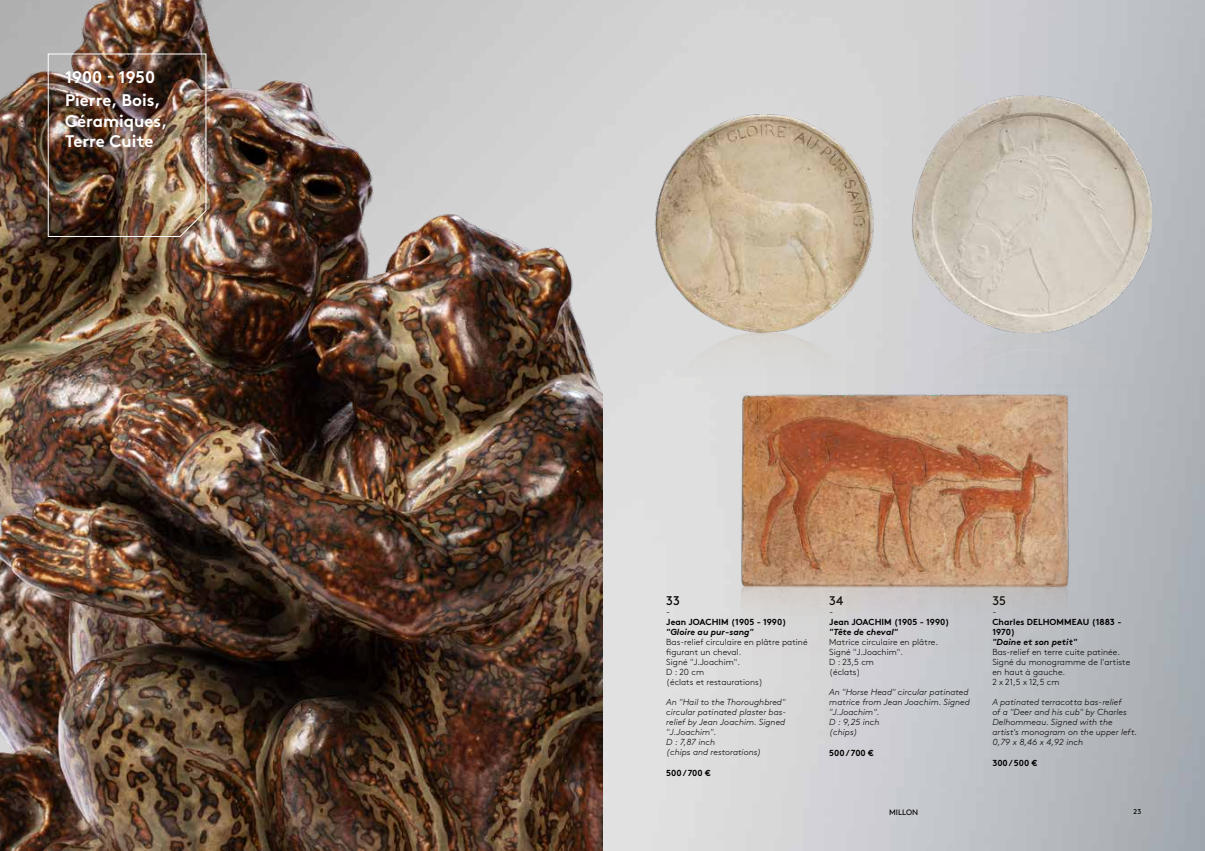
<style>
.page{position:relative;width:1205px;height:851px;background:#fff}
.page>*{position:absolute;margin:0;border:0;box-sizing:border-box;transform-origin:0 0}
.t1{font:700 16.88px/23.1px "Brown Pro";color:#fff}
.t2{font:12.5px "Brown Pro";color:#000}
.t3{font:300 10px "Brown Pro";color:#000}
.t4{font:italic 300 8.75px/10px "Brown Pro";letter-spacing:.005em;color:#000}
.t5{font:300 8.75px/10px "Brown Pro";letter-spacing:.005em;color:#000}
.t6{font:700 8.75px/10px "Brown Pro";letter-spacing:.005em;color:#000}
.t7{font:italic 700 8.75px "Brown Pro";letter-spacing:.005em;color:#000}
.t8{font:7.88px "Brown Pro";letter-spacing:.005em;color:#000}
.t9{font:7.12px "Brown Pro";color:#000}
</style>
<div class="page">
<img style="left:602px;top:0;width:603px;height:850px">
<img style="left:682px;top:356px;width:445px;height:297px">
<img style="left:896px;top:12px;width:275px;height:412px">
<img style="left:643px;top:44px;width:239px;height:359px">
<img style="left:0;top:0;width:602px;height:850px">
<img style="left:48px;top:53px;width:159px;height:184px">
<h1 class="t1" style="left:65px;top:64px;width:97px">1900 - 1950<br>Pierre, Bois,</h1>
<h1 class="t1" style="left:65px;top:109px;width:104px;line-height:20.2px">Céramiques,<br>Terre Cuite</h1>
<h2 class="t2" style="left:666px;top:591px;width:15px">33</h2>
<p class="t3" style="left:666px;top:604px;width:6px">-</p>
<p class="t6" style="left:666px;top:616px;width:122px">Jean JOACHIM (1905 - 1990)</p>
<p class="t7" style="left:666px;top:625px;width:89px">"Gloire au pur-sang"</p>
<p class="t5" style="left:666px;top:636px;width:143px">Bas-relief circulaire en plâtre patiné figurant un cheval.<br>Signé "J.Joachim".<br>D : 20 cm<br>(éclats et restaurations)</p>
<p class="t4" style="left:666px;top:696px;width:121px">An "Hail to the Thoroughbred" circular patinated plaster bas&shy;relief by Jean Joachim. Signed "J.Joachim".<br>D : 7,87 inch<br>(chips and restorations)</p>
<p class="t6" style="left:666px;top:766px;width:46px">500 / 700 €</p>
<h2 class="t2" style="left:829px;top:591px;width:15px">34</h2>
<p class="t3" style="left:829px;top:604px;width:6px">-</p>
<p class="t6" style="left:829px;top:616px;width:122px">Jean JOACHIM (1905 - 1990)</p>
<p class="t7" style="left:829px;top:625px;width:70px">"Tête de cheval"</p>
<p class="t5" style="left:829px;top:636px;width:110px">Matrice circulaire en plâtre.<br>Signé "J.Joachim".<br>D : 23,5 cm<br>(éclats)</p>
<p class="t4" style="left:829px;top:686px;width:142px">An "Horse Head" circular patinated matrice from Jean Joachim. Signed "J.Joachim".<br>D : 9,25 inch<br>(chips)</p>
<p class="t6" style="left:829px;top:746px;width:46px">500 / 700 €</p>
<h2 class="t2" style="left:992px;top:591px;width:15px">35</h2>
<p class="t3" style="left:992px;top:604px;width:6px">-</p>
<p class="t6" style="left:992px;top:616px;width:131px">Charles DELHOMMEAU (1883 -<br>1970)</p>
<p class="t7" style="left:992px;top:635px;width:86px">"Daine et son petit"</p>
<p class="t5" style="left:992px;top:646px;width:139px">Bas-relief en terre cuite patinée.<br>Signé du monogramme de l'artiste en haut à gauche.<br>2 x 21,5 x 12,5 cm</p>
<p class="t4" style="left:992px;top:696px;width:146px">A patinated terracotta bas-relief<br>of a "Deer and his cub" by Charles<br>Delhommeau. Signed with the artist's monogram on the upper left.<br>0,79 x 8,46 x 4,92 inch</p>
<p class="t6" style="left:992px;top:756px;width:47px">300 / 500 €</p>
<p class="t8" style="left:889px;top:805px;width:31px">MILLON</p>
<p class="t9" style="left:1133px;top:806px;width:9px">23</p>
</div>
